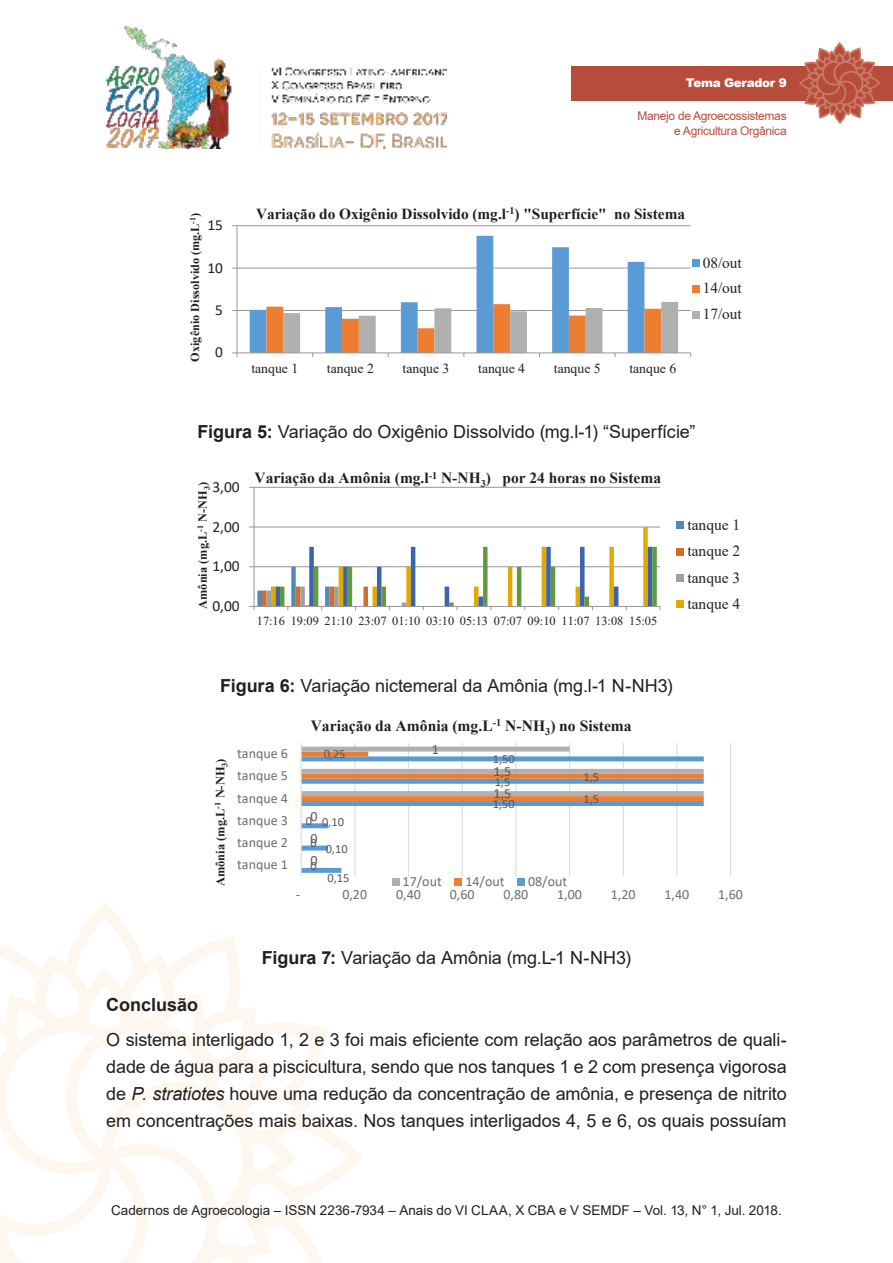
<style>
.page{position:relative;width:893px;height:1263px;background:#fff}
.page>*{position:absolute;margin:0;border:0;box-sizing:border-box;transform-origin:0 0}
.t1{font:18px/27px "Arial";letter-spacing:-.005em;color:#221f1f;text-align:justify}
.t2{font:700 18px "Arial";color:#221f1f}
.t3{font:700 15.6px "Times New Roman";color:#221f1f}
.t4{font:700 15.45px "Times New Roman";color:#221f1f}
.t5{font:15.45px/26.2px "Times New Roman";letter-spacing:-.005em;color:#221f1f;text-align:justify}
.t6{font:15.45px "Calibri";color:#221f1f}
.t7{font:700 15.3px "Times New Roman";color:#221f1f}
.t8{font:15.3px/26px "Times New Roman";letter-spacing:-.005em;color:#221f1f;text-align:justify}
.t9{font:15.3px "Calibri";color:#221f1f}
.t10{font:14.1px "Calibri";color:#6f6d6d}
.t11{font:14.1px "Calibri";color:#5a5757}
.t12{font:13.8px "Times New Roman";color:#221f1f}
.t13{font:13.5px "Arial";color:#221f1f}
.t14{font:12.45px "Calibri";letter-spacing:-.005em;color:#5a5757}
.t15{font:700 12.45px "Times New Roman";color:#221f1f}
.t16{font:12.3px "Times New Roman";letter-spacing:.005em;color:#221f1f}
.t17{font:700 12.3px "Times New Roman";color:#221f1f}
.t18{font:700 12.15px "Times New Roman";color:#221f1f}
.t19{font:12px/14.4px "Arial";letter-spacing:-.025em;color:#b84c3b;text-align:right}
.t20{font:900 12px "Arial";letter-spacing:-.025em;color:#fff}
.s1{font-weight:700}
.s2{font-style:italic}
</style>
<div class="page">
<img style="left:106px;top:25px;width:340px;height:124px">
<svg style="left:0;top:910px;width:363px;height:353px"></svg>
<div style="left:571px;top:66px;width:322px;height:34px;background:#b84c3b"></div>
<svg style="left:798px;top:43px;width:83px;height:81px"></svg>
<hr style="left:237px;top:310px;width:454px;height:1px;background:#999797">
<hr style="left:237px;top:268px;width:454px;height:1px;background:#999797">
<hr style="left:237px;top:225px;width:454px;height:1px;background:#999797">
<svg style="left:250px;top:236px;width:394px;height:116px"></svg>
<hr style="left:237px;top:226px;width:1px;height:127px;background:#999797">
<hr style="left:237px;top:352px;width:454px;height:1px;background:#999797">
<svg style="left:232px;top:352px;width:6px;height:5px"></svg>
<svg style="left:266px;top:302px;width:412px;height:55px"></svg>
<div style="left:692px;top:259px;width:7px;height:8px;background:#5b9bd5"></div>
<div style="left:692px;top:285px;width:7px;height:7px;background:#ed7d31"></div>
<div style="left:692px;top:311px;width:7px;height:7px;background:#b1b0b0"></div>
<hr style="left:254px;top:487px;width:406px;height:1px;background:#999797">
<hr style="left:254px;top:487px;width:1px;height:119px;background:#999797">
<svg style="left:249px;top:527px;width:412px;height:83px"></svg>
<div style="left:676px;top:522px;width:8px;height:7px;background:#5089bc"></div>
<div style="left:676px;top:548px;width:8px;height:7px;background:#d26e2a"></div>
<div style="left:676px;top:574px;width:8px;height:8px;background:#a19f9f"></div>
<div style="left:676px;top:600px;width:8px;height:8px;background:#e2aa00"></div>
<hr style="left:354px;top:743px;width:1px;height:133px;background:#dedede">
<hr style="left:408px;top:743px;width:1px;height:133px;background:#dedede">
<hr style="left:462px;top:743px;width:1px;height:133px;background:#dedede">
<hr style="left:515px;top:743px;width:1px;height:133px;background:#dedede">
<hr style="left:569px;top:743px;width:1px;height:133px;background:#dedede">
<hr style="left:623px;top:743px;width:1px;height:133px;background:#dedede">
<hr style="left:676px;top:743px;width:1px;height:133px;background:#dedede">
<hr style="left:730px;top:743px;width:1px;height:133px;background:#dedede">
<svg style="left:302px;top:801px;width:402px;height:72px"></svg>
<svg style="left:302px;top:747px;width:402px;height:54px"></svg>
<hr style="left:301px;top:743px;width:1px;height:133px;background:#dedede">
<div style="left:392px;top:878px;width:7px;height:8px;background:#b1b0b0"></div>
<div style="left:454px;top:878px;width:8px;height:8px;background:#ed7d31"></div>
<div style="left:517px;top:878px;width:8px;height:8px;background:#5b9bd5"></div>
<p class="t18" style="left:191px;top:362px;width:150px;rotate:-90deg">Oxigênio Dissolvido (mg.L<sup>-1</sup>)</p>
<p class="t9" style="left:207px;top:219px;width:17px">15</p>
<p class="t9" style="left:207px;top:261px;width:17px">10</p>
<p class="t9" style="left:215px;top:304px;width:9px">5</p>
<p class="t9" style="left:215px;top:346px;width:9px">0</p>
<p class="t20" style="left:686px;top:76px;width:102px">Tema Gerador 9</p>
<p class="t19" style="left:637px;top:110px;width:151px">Manejo de Agroecossistemas e Agricultura Orgânica</p>
<p class="t7" style="left:256px;top:208px;width:431px">Variação do Oxigênio Dissolvido (mg.l<sup>-1</sup>) "Superfície" no Sistema</p>
<p class="t12" style="left:251px;top:364px;width:48px">tanque 1</p>
<p class="t12" style="left:327px;top:364px;width:48px">tanque 2</p>
<p class="t12" style="left:403px;top:364px;width:48px">tanque 3</p>
<p class="t12" style="left:478px;top:364px;width:48px">tanque 4</p>
<p class="t12" style="left:554px;top:364px;width:48px">tanque 5</p>
<p class="t12" style="left:629px;top:364px;width:48px">tanque 6</p>
<p class="t8" style="left:703px;top:251px;width:41px">08/out 14/out 17/out</p>
<p class="t1" style="left:197px;top:420px;width:500px"><span class="s1">Figura 5:</span> Variação do Oxigênio Dissolvido (mg.l-1) “Superfície”</p>
<p class="t6" style="left:212px;top:481px;width:29px">3,00</p>
<p class="t17" style="left:198px;top:608px;width:128px;rotate:-90deg">Amônia (mg.L<sup>-1</sup> N-NH<sub>3</sub>)</p>
<p class="t6" style="left:212px;top:520px;width:29px">2,00</p>
<p class="t6" style="left:212px;top:560px;width:29px">1,00</p>
<p class="t6" style="left:212px;top:600px;width:29px">0,00</p>
<p class="t4" style="left:255px;top:472px;width:408px">Variação da Amônia (mg.l<sup>-1</sup> N-NH<sub>3</sub>) por 24 horas no Sistema</p>
<p class="t16" style="left:257px;top:616px;width:402px">17:16 19:09 21:10 23:07 01:10 03:10 05:13 07:07 09:10 11:07 13:08 15:05</p>
<p class="t5" style="left:687px;top:513px;width:54px">tanque 1 tanque 2 tanque 3</p>
<p class="t5" style="left:687px;top:592px;width:54px">tanque 4</p>
<p class="t1" style="left:220px;top:674px;width:454px"><span class="s1">Figura 6:</span> Variação nictemeral da Amônia (mg.l-1 N-NH3)</p>
<p class="t3" style="left:311px;top:720px;width:323px">Variação da Amônia (mg.L<sup>-1</sup> N-NH<sub>3</sub>) no Sistema</p>
<p class="t15" style="left:216px;top:886px;width:129px;rotate:-90deg">Amônia (mg.L<sup>-1</sup> N-NH<sub>3</sub>)</p>
<p class="t10" style="left:237px;top:748px;width:52px">tanque 6</p>
<p class="t14" style="left:324px;top:749px;width:23px">0,25</p>
<p class="t11" style="left:432px;top:744px;width:9px">1</p>
<p class="t14" style="left:493px;top:754px;width:23px">1,50</p>
<p class="t10" style="left:237px;top:770px;width:52px">tanque 5</p>
<p class="t11" style="left:494px;top:766px;width:19px">1,5</p>
<p class="t14" style="left:495px;top:776px;width:17px">1,5</p>
<p class="t14" style="left:583px;top:772px;width:17px">1,5</p>
<p class="t10" style="left:237px;top:792px;width:52px">tanque 4</p>
<p class="t11" style="left:494px;top:788px;width:19px">1,5</p>
<p class="t14" style="left:493px;top:799px;width:23px">1,50</p>
<p class="t14" style="left:583px;top:794px;width:17px">1,5</p>
<p class="t10" style="left:237px;top:815px;width:52px">tanque 3</p>
<p class="t11" style="left:310px;top:811px;width:9px">0</p>
<p class="t14" style="left:306px;top:816px;width:8px">0</p>
<p class="t14" style="left:322px;top:817px;width:23px">0,10</p>
<p class="t10" style="left:237px;top:837px;width:52px">tanque 2</p>
<p class="t10" style="left:237px;top:859px;width:52px">tanque 1</p>
<p class="t11" style="left:310px;top:833px;width:9px">0</p>
<p class="t14" style="left:311px;top:838px;width:8px">0</p>
<p class="t11" style="left:310px;top:855px;width:9px">0</p>
<p class="t14" style="left:311px;top:861px;width:8px">0</p>
<p class="t14" style="left:326px;top:844px;width:23px">0,10</p>
<p class="t14" style="left:327px;top:873px;width:23px">0,15</p>
<p class="t10" style="left:403px;top:876px;width:41px">17/out</p>
<p class="t10" style="left:465px;top:876px;width:41px">14/out</p>
<p class="t10" style="left:528px;top:876px;width:41px">08/out</p>
<p class="t10" style="left:296px;top:889px;width:6px">-</p>
<p class="t10" style="left:342px;top:889px;width:26px">0,20</p>
<p class="t10" style="left:396px;top:889px;width:26px">0,40</p>
<p class="t10" style="left:450px;top:889px;width:26px">0,60</p>
<p class="t10" style="left:503px;top:889px;width:26px">0,80</p>
<p class="t10" style="left:557px;top:889px;width:26px">1,00</p>
<p class="t10" style="left:611px;top:889px;width:26px">1,20</p>
<p class="t10" style="left:664px;top:889px;width:26px">1,40</p>
<p class="t10" style="left:718px;top:889px;width:26px">1,60</p>
<p class="t1" style="left:262px;top:946px;width:371px"><span class="s1">Figura 7:</span> Variação da Amônia (mg.L-1 N-NH3)</p>
<p class="t2" style="left:106px;top:998px;width:93px">Conclusão</p>
<p class="t1" style="left:106px;top:1028px;width:682px">O sistema interligado 1, 2 e 3 foi mais eficiente com relação aos parâmetros de quali&shy;dade de água para a piscicultura, sendo que nos tanques 1 e 2 com presença vigorosa de <span class="s2">P. stratiotes</span> houve uma redução da concentração de amônia, e presença de nitrito em concentrações mais baixas. Nos tanques interligados 4, 5 e 6, os quais possuíam</p>
<p class="t13" style="left:111px;top:1205px;width:672px">Cadernos de Agroecologia – ISSN 2236-7934 – Anais do VI CLAA, X CBA e V SEMDF – Vol. 13, N° 1, Jul. 2018.</p>
</div>
